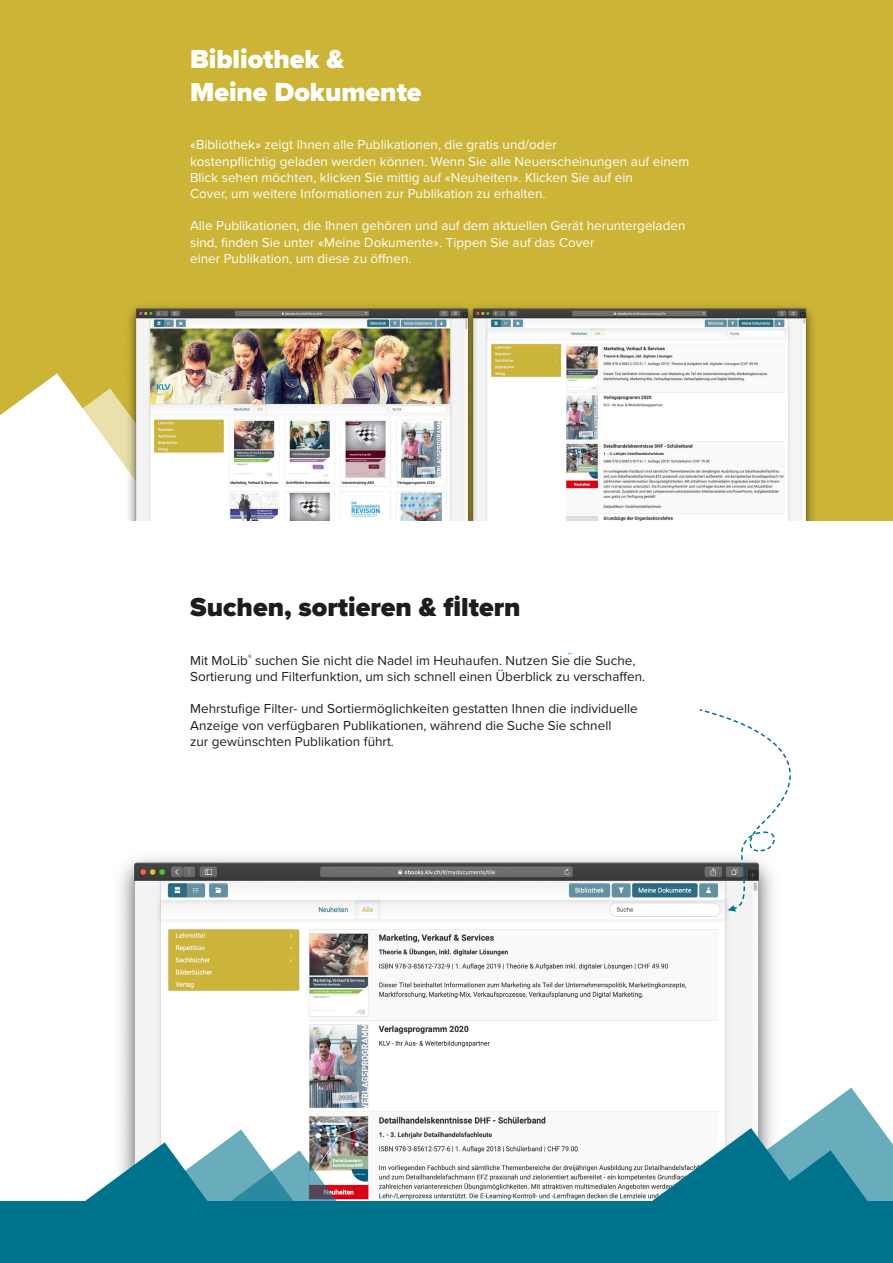
<style>
.page{position:relative;width:893px;height:1263px;background:#fff}
.page>*{position:absolute;margin:0;border:0;box-sizing:border-box;transform-origin:0 0}
.t1{font:900 27px/32.4px "Proxima Nova";color:#fff}
.t2{font:900 27px "Proxima Nova";color:#1d1d1b}
.t3{font:13.5px/16.2px "Proxima Nova";color:#fff}
.t4{font:13.5px/16.2px "Proxima Nova";color:#1d1d1b}
</style>
<div class="page">
<div style="left:0;top:0;width:893px;height:521px;background:#ccb436"></div>
<svg style="left:0;top:373px;width:122px;height:148px;background:#f5f1da"></svg>
<img style="left:482px;top:306px;width:331px;height:215px">
<img style="left:122px;top:306px;width:360px;height:215px">
<img style="left:120px;top:857px;width:653px;height:343px">
<svg style="left:698px;top:709px;width:93px;height:203px"></svg>
<div style="left:0;top:1201px;width:893px;height:62px;background:#00738c"></div>
<svg style="left:120px;top:1129px;width:235px;height:13px"></svg>
<svg style="left:580px;top:1087px;width:301px;height:41px"></svg>
<svg style="left:85px;top:1142px;width:328px;height:59px"></svg>
<svg style="left:568px;top:1128px;width:325px;height:73px"></svg>
<h1 class="t1" style="left:190px;top:43px;width:233px">Bibliothek &amp;<br>Meine Dokumente</h1>
<p class="t3" style="left:190px;top:136px;width:501px">«Bibliothek» zeigt Ihnen alle Publikationen, die gratis und/oder<br>kostenpflichtig geladen werden können. Wenn Sie alle Neuerscheinungen auf einem Blick sehen möchten, klicken Sie mittig auf «Neuheiten». Klicken Sie auf ein<br>Cover, um weitere Informationen zur Publikation zu erhalten.</p>
<p class="t3" style="left:190px;top:217px;width:497px">Alle Publikationen, die Ihnen gehören und auf dem aktuellen Gerät heruntergeladen sind, finden Sie unter «Meine Dokumente». Tippen Sie auf das Cover<br>einer Publikation, um diese zu öffnen.</p>
<h1 class="t2" style="left:190px;top:587px;width:332px">Suchen, sortieren &amp; fİltern</h1>
<p class="t4" style="left:190px;top:651px;width:457px">Mit MoLib<sup>®</sup> suchen Sie nicht die Nadel im Heuhaufen. Nutzen Sie die Suche,<br>Sortierung und Filterfunktion, um sich schnell einen Überblick zu verschaffen.</p>
<p class="t4" style="left:190px;top:700px;width:449px">Mehrstufige Filter- und Sortiermöglichkeiten gestatten Ihnen die individuelle<br>Anzeige von verfügbaren Publikationen, während die Suche Sie schnell<br>zur gewünschten Publikation führt.</p>
</div>
